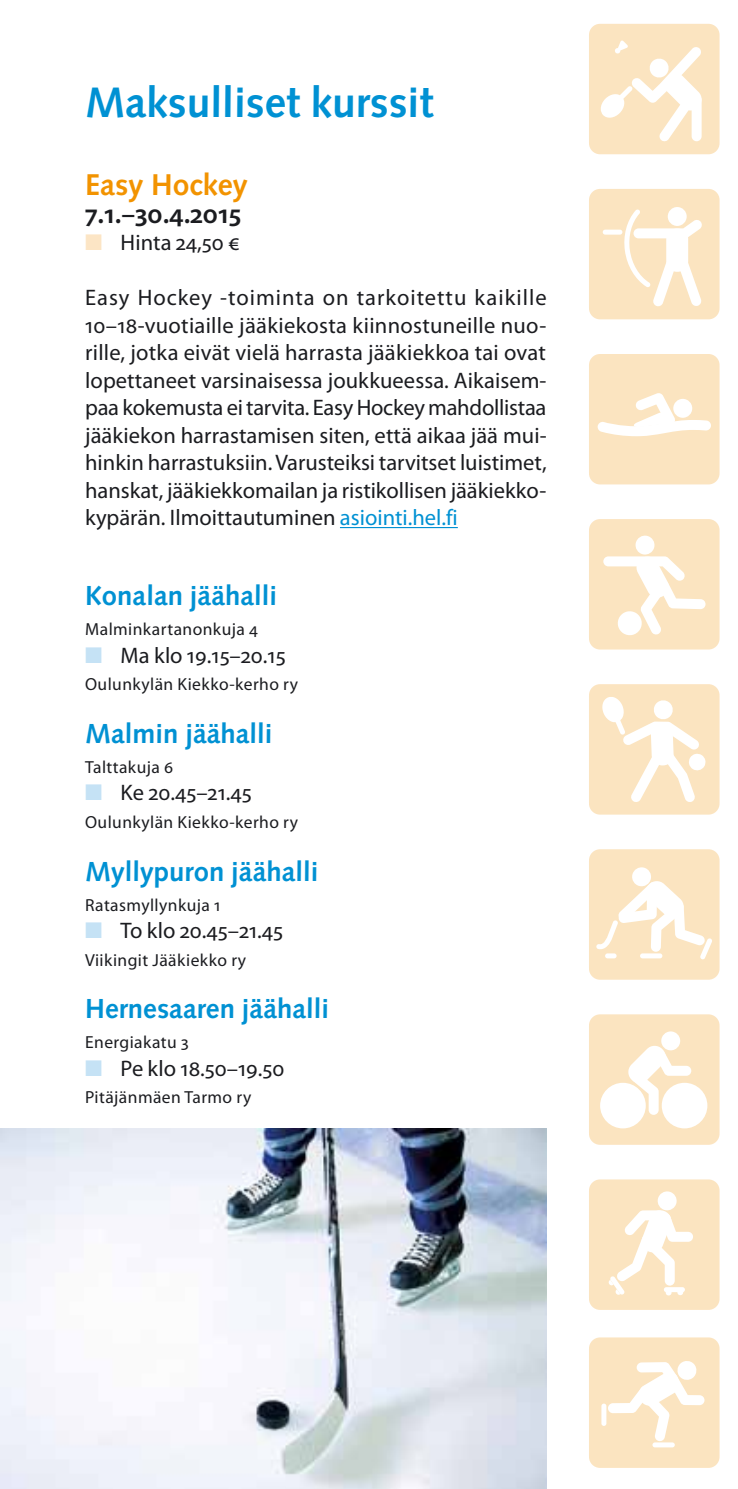
<style>
.page{position:relative;width:738px;height:1489px;background:#fff}
.page>*{position:absolute;margin:0;border:0;box-sizing:border-box;transform-origin:0 0}
.t1{font:700 42.5px "Syntax LT Std";color:#0091d3}
.t2{font:700 30px "Syntax LT Std";color:#f29300}
.t3{font:700 27.5px "Syntax LT Std";color:#0091d3}
.t4{font:600 27.5px "Myriad Pro";color:#1b1c20}
.t5{font:22.5px/27.5px "Myriad Pro";color:#1b1c20;text-align:justify}
.t6{font:17.5px "Myriad Pro";letter-spacing:.025em;color:#1b1c20}
.s1{color:#fce5c5}
.s2{color:#0091d3}
.s3{color:#c5e2f5}
</style>
<div class="page">
<div style="left:588px;top:1014px;width:131px;height:130px;background:#fbe4c0;border-radius:11px"></div>
<div style="left:660px;top:1031px;width:19px;height:19px;background:#fff;border-radius:50%"></div>
<svg style="left:628px;top:1044px;width:62px;height:70px"></svg>
<div style="left:599px;top:1082px;width:46px;height:46px;background:#fff;border-radius:50%"></div>
<div style="left:661px;top:1082px;width:45px;height:46px;background:#fff;border-radius:50%"></div>
<div style="left:588px;top:354px;width:131px;height:130px;background:#fbe4c0;border-radius:11px"></div>
<svg style="left:597px;top:393px;width:113px;height:43px"></svg>
<div style="left:588px;top:189px;width:131px;height:130px;background:#fbe4c0;border-radius:11px"></div>
<svg style="left:667px;top:207px;width:19px;height:19px"></svg>
<div style="left:602px;top:230px;width:20px;height:5px;background:#fff;border-radius:2px"></div>
<svg style="left:622px;top:209px;width:80px;height:98px"></svg>
<div style="left:588px;top:849px;width:131px;height:130px;background:#fbe4c0;border-radius:11px"></div>
<svg style="left:596px;top:867px;width:115px;height:92px"></svg>
<div style="left:588px;top:1179px;width:131px;height:130px;background:#fbe4c0;border-radius:11px"></div>
<svg style="left:608px;top:1191px;width:84px;height:104px"></svg>
<div style="left:588px;top:1337px;width:131px;height:130px;background:#fbe4c0;border-radius:11px"></div>
<svg style="left:608px;top:1361px;width:96px;height:80px"></svg>
<div style="left:652px;top:1442px;width:22px;height:5px;background:#fff;border-radius:2px"></div>
<div style="left:601px;top:1403px;width:5px;height:22px;background:#fff;border-radius:2px"></div>
<div style="left:588px;top:519px;width:131px;height:130px;background:#fbe4c0;border-radius:11px"></div>
<svg style="left:603px;top:535px;width:102px;height:100px"></svg>
<div style="left:588px;top:684px;width:131px;height:130px;background:#fbe4c0;border-radius:11px"></div>
<svg style="left:602px;top:697px;width:103px;height:105px"></svg>
<div style="left:588px;top:24px;width:131px;height:130px;background:#fbe4c0;border-radius:11px"></div>
<svg style="left:600px;top:40px;width:102px;height:102px"></svg>
<img style="left:0;top:1128px;width:546px;height:360px">
<hr style="left:340px;top:527px;width:117px;height:1px;background:#0091d3">
<h1 class="t1" style="left:85px;top:78px;width:350px">Maksulliset kurssit</h1>
<h2 class="t2" style="left:85px;top:168px;width:164px">Easy Hockey</h2>
<p class="t4" style="left:85px;top:198px;width:157px">7.1.–30.4.2015</p>
<p class="t5" style="left:85px;top:229px;width:156px"><span class="s1">■</span> Hinta 24,50 €</p>
<p class="t5" style="left:85px;top:284px;width:462px">Easy Hockey -toiminta on tarkoitettu kaikille 10–18-vuotiaille jääkiekosta kiinnostuneille nuo&shy;rille, jotka eivät vielä harrasta jääkiekkoa tai ovat lopettaneet varsinaisessa joukkueessa. Aikaisem&shy;paa kokemusta ei tarvita. Easy Hockey mahdollistaa jääkiekon harrastamisen siten, että aikaa jää mui&shy;hinkin harrastuksiin. Varusteiksi tarvitset luistimet, hanskat, jääkiekkomailan ja ristikollisen jääkiekko&shy;kypärän. Ilmoittautuminen <span class="s2">asiointi.hel.fi</span></p>
<p class="t3" style="left:85px;top:580px;width:193px">Konalan jäähalli</p>
<p class="t6" style="left:85px;top:620px;width:174px">Malminkartanonkuja 4</p>
<p class="t5" style="left:85px;top:642px;width:202px"><span class="s3">■</span> Ma klo 19.15–20.15</p>
<p class="t6" style="left:85px;top:675px;width:214px">Oulunkylän Kiekko-kerho ry</p>
<p class="t3" style="left:85px;top:717px;width:189px">Malmin jäähalli</p>
<p class="t6" style="left:85px;top:757px;width:90px">Talttakuja 6</p>
<p class="t5" style="left:85px;top:779px;width:168px"><span class="s3">■</span> Ke 20.45–21.45</p>
<p class="t6" style="left:85px;top:812px;width:214px">Oulunkylän Kiekko-kerho ry</p>
<p class="t3" style="left:85px;top:855px;width:235px">Myllypuron jäähalli</p>
<p class="t6" style="left:85px;top:895px;width:137px">Ratasmyllynkuja 1</p>
<p class="t5" style="left:85px;top:917px;width:199px"><span class="s3">■</span> To klo 20.45–21.45</p>
<p class="t6" style="left:85px;top:950px;width:162px">Viikingit Jääkiekko ry</p>
<p class="t3" style="left:85px;top:992px;width:245px">Hernesaaren jäähalli</p>
<p class="t6" style="left:85px;top:1032px;width:105px">Energiakatu 3</p>
<p class="t5" style="left:85px;top:1054px;width:201px"><span class="s3">■</span> Pe klo 18.50–19.50</p>
<p class="t6" style="left:85px;top:1087px;width:167px">Pitäjänmäen Tarmo ry</p>
</div>
